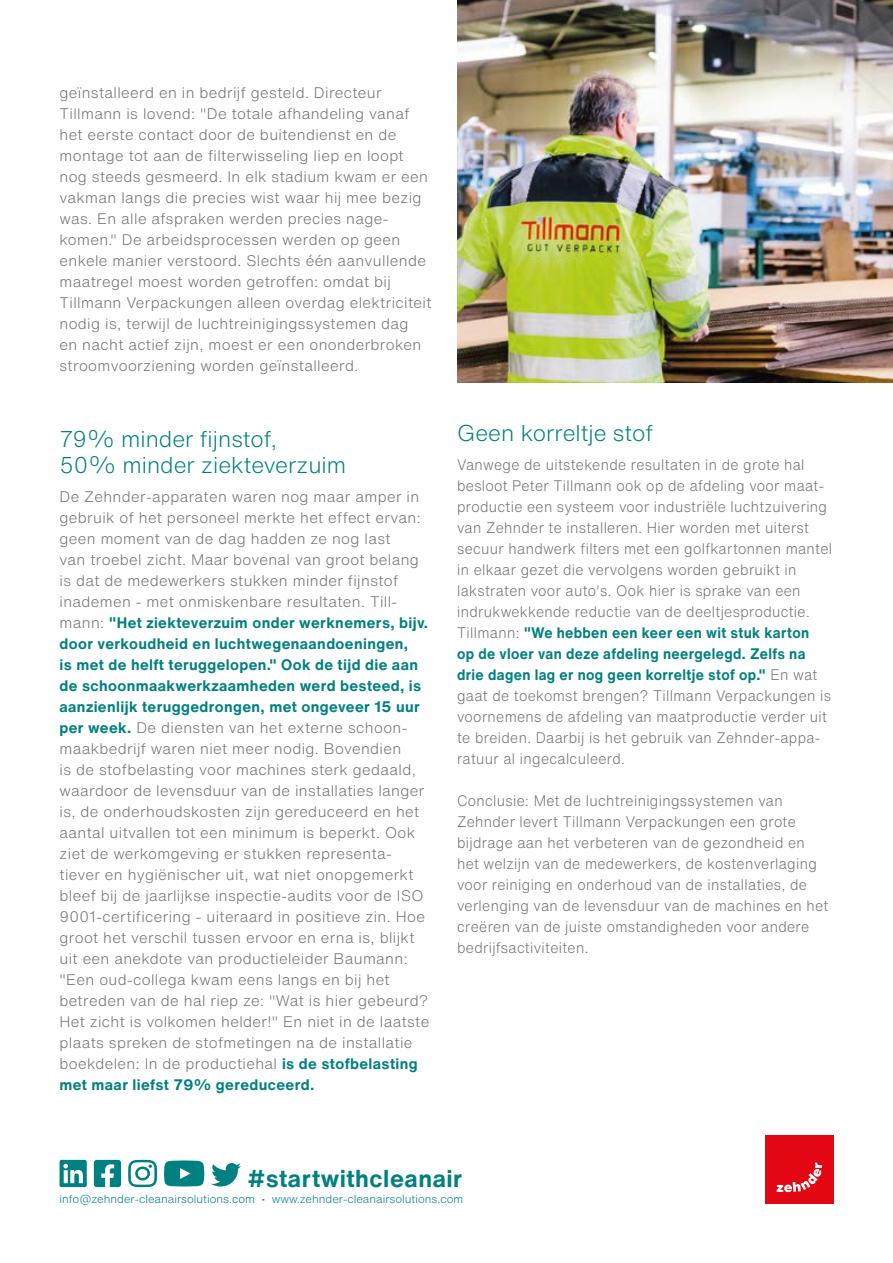
<style>
.page{position:relative;width:893px;height:1263px;background:#fff}
.page>*{position:absolute;margin:0;border:0;box-sizing:border-box;transform-origin:0 0}
.t1{font:700 24px "Helvetica Now Text";letter-spacing:.02em;color:#008081}
.t2{font:300 22.5px/25.5px "Helvetica Now Text";color:#008080}
.t3{font:300 15px/21px "Helvetica Now Text";letter-spacing:.025em;color:#706f6f}
.t4{font:300 15px/21px "Helvetica Now Text";letter-spacing:.025em;color:#706f6f;scale:.94 1}
.t5{font:300 11.4px "Helvetica Now Text";color:#008081}
.s1{font-weight:700;color:#008080}
</style>
<div class="page">
<svg style="left:60px;top:1160px;width:27px;height:27px"></svg>
<svg style="left:128px;top:1160px;width:29px;height:27px"></svg>
<svg style="left:94px;top:1160px;width:27px;height:27px"></svg>
<svg style="left:164px;top:1160px;width:40px;height:26px"></svg>
<svg style="left:211px;top:1163px;width:30px;height:23px"></svg>
<img style="left:457px;top:0;width:436px;height:383px">
<div style="left:765px;top:1135px;width:68px;height:68px;background:#e30613"></div>
<svg style="left:777px;top:1162px;width:45px;height:30px"></svg>
<p class="t3" style="left:60px;top:82px;width:373px">geïnstalleerd en in bedrijf gesteld. Directeur Tillmann is lovend: "De totale afhandeling vanaf het eerste contact door de buitendienst en de montage tot aan de filterwisseling liep en loopt nog steeds gesmeerd. In elk stadium kwam er een vakman langs die precies wist waar hij mee bezig was. En alle afspraken werden precies nage&shy;komen." De arbeidsprocessen werden op geen enkele manier verstoord. Slechts één aanvullende maatregel moest worden getroffen: omdat bij Tillmann Verpackungen alleen overdag elektriciteit nodig is, terwijl de luchtreinigingssystemen dag<br>en nacht actief zijn, moest er een ononderbroken stroomvoorziening worden geïnstalleerd.</p>
<h2 class="t2" style="left:60px;top:426px;width:288px">79% minder fijnstof,<br>50% minder ziekteverzuim</h2>
<p class="t3" style="left:60px;top:486px;width:371px">De Zehnder-apparaten waren nog maar amper in gebruik of het personeel merkte het effect ervan: geen moment van de dag hadden ze nog last<br>van troebel zicht. Maar bovenal van groot belang is dat de medewerkers stukken minder fijnstof inademen - met onmiskenbare resultaten. Till&shy;mann: <span class="s1">"Het ziekteverzuim onder werknemers, bijv. door verkoudheid en luchtwegenaandoeningen,<br>is met de helft teruggelopen." Ook de tijd die aan de schoonmaakwerkzaamheden werd besteed, is aanzienlijk teruggedrongen, met ongeveer 15 uur per week.</span> De diensten van het externe schoon&shy;maakbedrijf waren niet meer nodig. Bovendien<br>is de stofbelasting voor machines sterk gedaald, waardoor de levensduur van de installaties langer is, de onderhoudskosten zijn gereduceerd en het aantal uitvallen tot een minimum is beperkt. Ook ziet de werkomgeving er stukken representa&shy;tiever en hygiënischer uit, wat niet onopgemerkt bleef bij de jaarlijkse inspectie-audits voor de ISO 9001-certificering - uiteraard in positieve zin. Hoe groot het verschil tussen ervoor en erna is, blijkt uit een anekdote van productieleider Baumann: "Een oud-collega kwam eens langs en bij het betreden van de hal riep ze: "Wat is hier gebeurd?<br>Het zicht is volkomen helder!" En niet in de laatste plaats spreken de stofmetingen na de installatie boekdelen: In de productiehal <span class="s1">is de stofbelasting met maar liefst 79% gereduceerd.</span></p>
<h2 class="t2" style="left:457px;top:419px;width:198px">Geen korreltje stof</h2>
<p class="t4" style="left:457px;top:454px;width:400px">Vanwege de uitstekende resultaten in de grote hal besloot Peter Tillmann ook op de afdeling voor maat&shy;productie een systeem voor industriële luchtzuivering van Zehnder te installeren. Hier worden met uiterst secuur handwerk filters met een golfkartonnen mantel in elkaar gezet die vervolgens worden gebruikt in lakstraten voor auto's. Ook hier is sprake van een indrukwekkende reductie van de deeltjesproductie.<br>Tillmann: <span class="s1">"We hebben een keer een wit stuk karton<br>op de vloer van deze afdeling neergelegd. Zelfs na drie dagen lag er nog geen korreltje stof op."</span> En wat gaat de toekomst brengen? Tillmann Verpackungen is voornemens de afdeling van maatproductie verder uit te breiden. Daarbij is het gebruik van Zehnder-appa&shy;ratuur al ingecalculeerd.</p>
<p class="t4" style="left:457px;top:790px;width:396px">Conclusie: Met de luchtreinigingssystemen van Zehnder levert Tillmann Verpackungen een grote bijdrage aan het verbeteren van de gezondheid en het welzijn van de medewerkers, de kostenverlaging voor reiniging en onderhoud van de installaties, de verlenging van de levensduur van de machines en het creëren van de juiste omstandigheden voor andere bedrijfsactiviteiten.</p>
<h1 class="t1" style="left:248px;top:1160px;width:216px">#startwithcleanair</h1>
<p class="t5" style="left:60px;top:1190px;width:405px">info@zehnder-cleanairsolutions.com • www.zehnder-cleanairsolutions.com</p>
</div>
